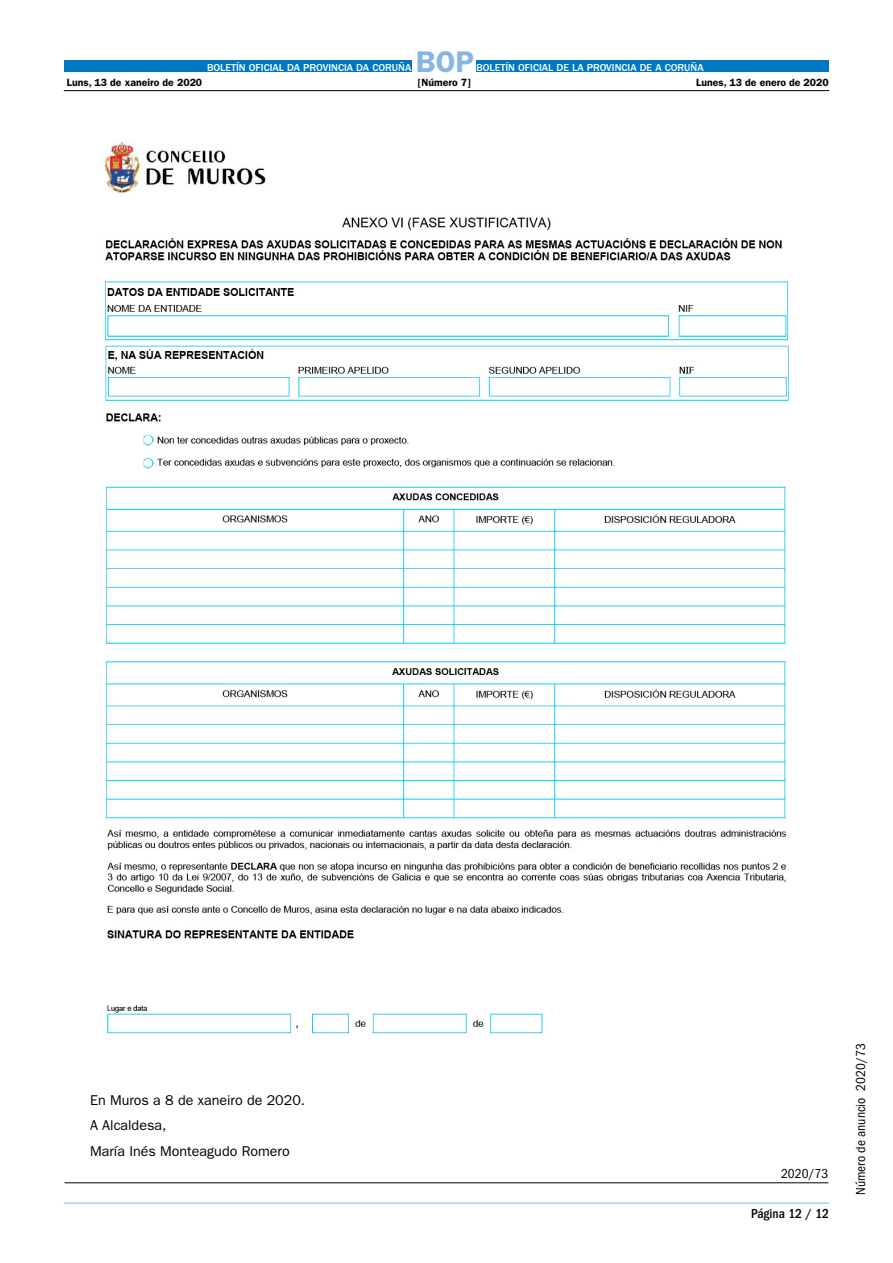
<style>
.page{position:relative;width:893px;height:1263px;background:#fff}
.page>*{position:absolute;margin:0;border:0;box-sizing:border-box;transform-origin:0 0}
.t1{font:600 30px "ITC Franklin Gothic Std";color:#88b6e3}
.t2{font:14.25px/25px "ITC Franklin Gothic Std";color:#000}
.t3{font:condensed 13.5px "ITC Franklin Gothic Std";color:#000}
.t4{font:500 condensed 13.5px "ITC Franklin Gothic Std";color:#000}
.t5{font:500 10.5px "ITC Franklin Gothic Std";color:#fff}
.t6{font:600 10.5px "ITC Franklin Gothic Std";color:#000}
</style>
<div class="page">
<div style="left:64px;top:60px;width:347px;height:12px;background:#0078c1"></div>
<div style="left:476px;top:60px;width:353px;height:12px;background:#0078c1"></div>
<hr style="left:64px;top:90px;width:765px;height:1px;background:#000">
<hr style="left:64px;top:1203px;width:765px;height:1px;background:#88b6e3">
<hr style="left:65px;top:1182px;width:763px;height:1px;background:#000">
<img style="left:103px;top:142px;width:686px;height:894px">
<p class="t5" style="left:207px;top:62px;width:206px">BOLETÍN OFICIAL DA PROVINCIA DA CORUÑA</p>
<h1 class="t1" style="left:416px;top:44px;width:60px">BOP</h1>
<p class="t5" style="left:476px;top:62px;width:229px">BOLETÍN OFICIAL DE LA PROVINCIA DE A CORUÑA</p>
<p class="t6" style="left:67px;top:76px;width:137px">Luns, 13 de xaneiro de 2020</p>
<p class="t6" style="left:418px;top:76px;width:55px">[Número 7]</p>
<p class="t6" style="left:696px;top:76px;width:134px">Lunes, 13 de enero de 2020</p>
<h2 class="t2" style="left:90px;top:1088px;width:217px">En Muros a 8 de xaneiro de 2020.<br>A Alcaldesa,<br>María Inés Monteagudo Romero</h2>
<p class="t3" style="left:781px;top:1166px;width:49px">2020/73</p>
<p class="t4" style="left:751px;top:1206px;width:80px">Página 12 / 12</p>
<p class="t3" style="left:853px;top:1195px;width:153px;rotate:-90deg">Número de anuncio 2020/73</p>
</div>
